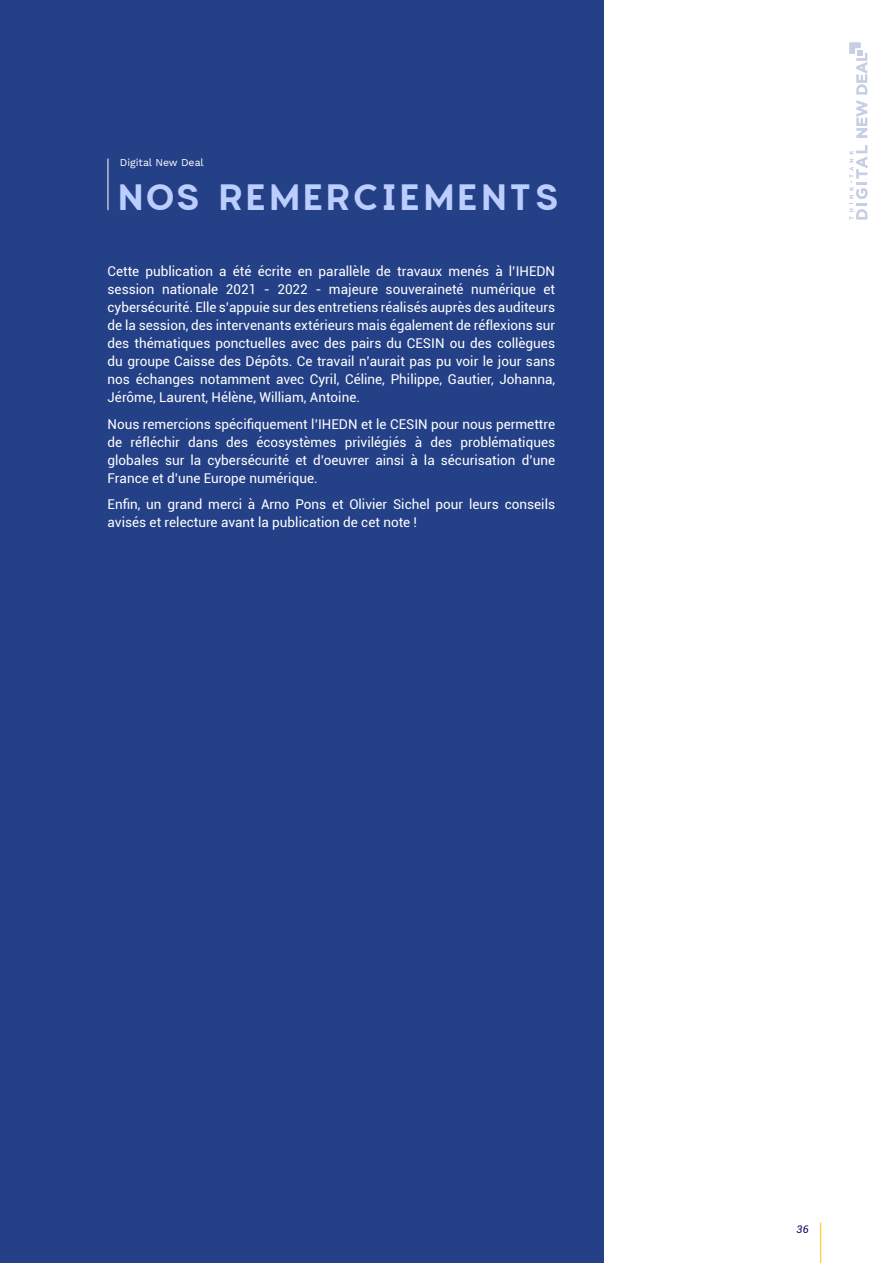
<style>
.page{position:relative;width:893px;height:1263px;background:#fff}
.page>*{position:absolute;margin:0;border:0;box-sizing:border-box;transform-origin:0 0}
.t1{font:600 36px "Charlevoix Pro";letter-spacing:.05em;color:#bcceff}
.t2{font:13.5px/18px "Roboto";color:#fff;text-align:justify}
.t3{font:10.5px "Work Sans";color:#fff}
.t4{font:italic 10.5px "Roboto";color:#040462}
</style>
<div class="page">
<hr style="left:820px;top:1222px;width:1px;height:41px;background:#fec300">
<div style="left:0;top:0;width:604px;height:1263px;background:#244087"></div>
<hr style="left:108px;top:159px;width:1px;height:51px;background:#fff">
<svg style="left:856px;top:100px;width:11px;height:38px"></svg>
<svg style="left:849px;top:145px;width:18px;height:75px"></svg>
<svg style="left:849px;top:43px;width:18px;height:51px"></svg>
<p class="t3" style="left:120px;top:155px;width:85px">Digital New Deal</p>
<h1 class="t1" style="left:117px;top:172px;width:444px">NOS REMERCIEMENTS</h1>
<p class="t2" style="left:108px;top:262px;width:449px">Cette publication a été écrite en parallèle de travaux menés à l’IHEDN session nationale 2021 - 2022 - majeure souveraineté numérique et cybersécurité. Elle s’appuie sur des entretiens réalisés auprès des auditeurs de la session, des intervenants extérieurs mais également de réflexions sur des thématiques ponctuelles avec des pairs du CESIN ou des collègues du groupe Caisse des Dépôts. Ce travail n’aurait pas pu voir le jour sans nos échanges notamment avec Cyril, Céline, Philippe, Gautier, Johanna, Jérôme, Laurent, Hélène, William, Antoine.</p>
<p class="t2" style="left:108px;top:414px;width:449px">Nous remercions spécifiquement l’IHEDN et le CESIN pour nous permettre de réfléchir dans des écosystèmes privilégiés à des problématiques globales sur la cybersécurité et d’oeuvrer ainsi à la sécurisation d’une France et d’une Europe numérique.</p>
<p class="t2" style="left:108px;top:495px;width:449px">Enfin, un grand merci à Arno Pons et Olivier Sichel pour leurs conseils avisés et relecture avant la publication de cet note !</p>
<p class="t4" style="left:796px;top:1221px;width:14px">36</p>
</div>
